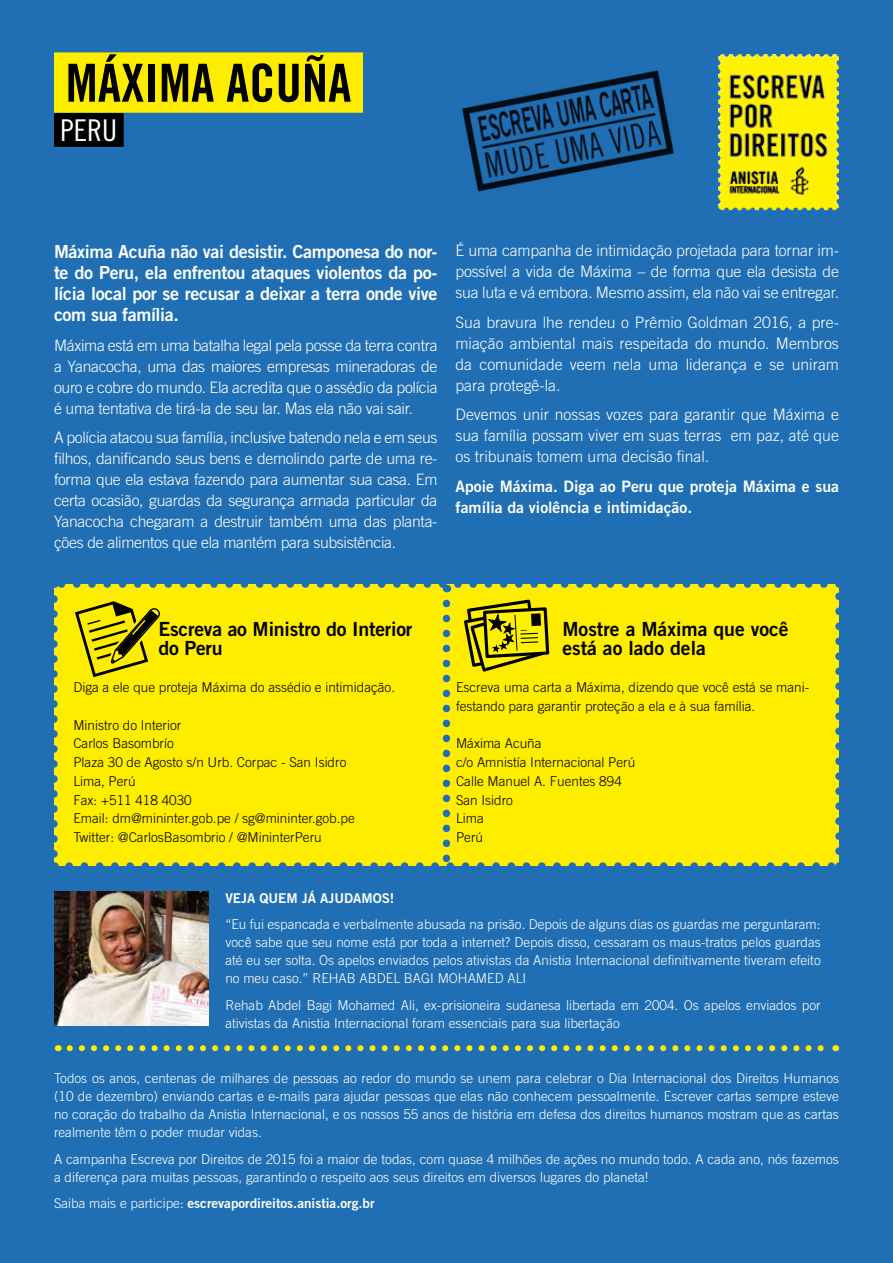
<style>
.page{position:relative;width:893px;height:1263px;background:#206fb4}
.page>*{position:absolute;margin:0;border:0;box-sizing:border-box;transform-origin:0 0}
.t1{font:52.5px "Amnesty Trade Gothic Bd Cn 20";color:#000}
.t2{font:30px "Trade Gothic Cond Eighteen";color:#fff}
.t3{font:19.5px/18.8px "Trade Gothic Bold Two";letter-spacing:-.01em;color:#000}
.t4{font:18px/21px "Trade Gothic Bold Two";letter-spacing:-.02em;color:#fff;text-align:justify}
.t5{font:300 15.75px/21px "Trade Gothic";letter-spacing:-.01em;color:#fff;text-align:justify}
.t6{font:15.75px/21px "Trade Gothic Bold Two";color:#fff}
.t7{font:300 13.5px/18px "Trade Gothic";color:#fff;text-align:justify}
.t8{font:300 13.5px/18.8px "Trade Gothic";color:#000}
.t9{font:13.5px "Trade Gothic Bold Two";color:#fff}
.s1{font-family:"Trade Gothic";font-weight:300}
</style>
<div class="page">
<div style="left:54px;top:52px;width:309px;height:61px;background:#ffed00"></div>
<div style="left:54px;top:113px;width:70px;height:34px;background:#000"></div>
<img style="left:718px;top:54px;width:115px;height:156px">
<img style="left:462px;top:70px;width:212px;height:122px">
<svg style="left:70px;top:1045px;width:754px;height:6px"></svg>
<div style="left:54px;top:584px;width:785px;height:282px;background:#ffed00"></div>
<img style="left:55px;top:892px;width:154px;height:134px">
<h1 class="t1" style="left:66px;top:51px;width:287px">MÁXIMA ACUÑA</h1>
<h2 class="t2" style="left:61px;top:112px;width:58px">PERU</h2>
<h3 class="t4" style="left:54px;top:241px;width:385px">Máxima Acuña não vai desistir. Camponesa do nor&shy;te do Peru, ela enfrentou ataques violentos da po&shy;lícia local por se recusar a deixar a terra onde vive com sua família.</h3>
<p class="t5" style="left:54px;top:334px;width:385px">Máxima está em uma batalha legal pela posse da terra contra a Yanacocha, uma das maiores empresas mineradoras de ouro e cobre do mundo. Ela acredita que o assédio da polícia é uma tentativa de tirá-la de seu lar. Mas ela não vai sair.</p>
<p class="t5" style="left:54px;top:427px;width:385px">A polícia atacou sua família, inclusive batendo nela e em seus filhos, danificando seus bens e demolindo parte de uma re&shy;forma que ela estava fazendo para aumentar sua casa. Em certa ocasião, guardas da segurança armada particular da Yanacocha chegaram a destruir também uma das planta&shy;ções de alimentos que ela mantém para subsistência.</p>
<p class="t5" style="left:455px;top:240px;width:385px">É uma campanha de intimidação projetada para tornar im&shy;possível a vida de Máxima – de forma que ela desista de sua luta e vá embora. Mesmo assim, ela não vai se entregar.</p>
<p class="t5" style="left:455px;top:311px;width:385px">Sua bravura lhe rendeu o Prêmio Goldman 2016, a pre&shy;miação ambiental mais respeitada do mundo. Membros da comunidade veem nela uma liderança e se uniram para protegê-la.</p>
<p class="t5" style="left:455px;top:404px;width:385px">Devemos unir nossas vozes para garantir que Máxima e sua família possam viver em suas terras em paz, até que os tribunais tomem uma decisão final.</p>
<p class="t6" style="left:455px;top:475px;width:385px">Apoie Máxima. Diga ao Peru que proteja Máxima e sua família da violência e intimidação.</p>
<h3 class="t3" style="left:158px;top:619px;width:256px">Escreva ao Ministro do Interior do Peru</h3>
<p class="t8" style="left:73px;top:678px;width:323px">Diga a ele que proteja Máxima do assédio e intimidação.</p>
<p class="t8" style="left:73px;top:715px;width:283px">Ministro do Interior<br>Carlos Basombrío<br>Plaza 30 de Agosto s/n Urb. Corpac - San Isidro<br>Lima, Perú<br>Fax: +511 418 4030<br>Email: dm@mininter.gob.pe / sg@mininter.gob.pe<br>Twitter: @CarlosBasombrio / @MininterPeru</p>
<h3 class="t3" style="left:562px;top:619px;width:228px">Mostre a Máxima que você está ao lado dela</h3>
<p class="t8" style="left:456px;top:678px;width:355px">Escreva uma carta a Máxima, dizendo que você está se mani&shy;festando para garantir proteção a ela e à sua família.</p>
<p class="t8" style="left:456px;top:734px;width:181px">Máxima Acuña<br>c/o Amnistía Internacional Perú<br>Calle Manuel A. Fuentes 894<br>San Isidro<br>Lima<br>Perú</p>
<p class="t9" style="left:225px;top:890px;width:171px">VEJA QUEM JÁ AJUDAMOS!</p>
<p class="t7" style="left:225px;top:915px;width:597px">“Eu fui espancada e verbalmente abusada na prisão. Depois de alguns dias os guardas me perguntaram: você sabe que seu nome está por toda a internet? Depois disso, cessaram os maus-tratos pelos guardas até eu ser solta. Os apelos enviados pelos ativistas da Anistia Internacional definitivamente tiveram efeito no meu caso.” REHAB ABDEL BAGI MOHAMED ALI</p>
<p class="t7" style="left:225px;top:996px;width:597px">Rehab Abdel Bagi Mohamed Ali, ex-prisioneira sudanesa libertada em 2004. Os apelos enviados por ativistas da Anistia Internacional foram essenciais para sua libertação</p>
<p class="t7" style="left:54px;top:1069px;width:787px">Todos os anos, centenas de milhares de pessoas ao redor do mundo se unem para celebrar o Dia Internacional dos Direitos Humanos (10 de dezembro) enviando cartas e e-mails para ajudar pessoas que elas não conhecem pessoalmente. Escrever cartas sempre esteve no coração do trabalho da Anistia Internacional, e os nossos 55 anos de história em defesa dos direitos humanos mostram que as cartas realmente têm o poder mudar vidas.</p>
<p class="t7" style="left:54px;top:1149px;width:786px">A campanha Escreva por Direitos de 2015 foi a maior de todas, com quase 4 milhões de ações no mundo todo. A cada ano, nós fazemos a diferença para muitas pessoas, garantindo o respeito aos seus direitos em diversos lugares do planeta!</p>
<p class="t9" style="left:54px;top:1195px;width:322px"><span class="s1">Saiba mais e participe:</span> escrevapordireitos.anistia.org.br</p>
</div>
